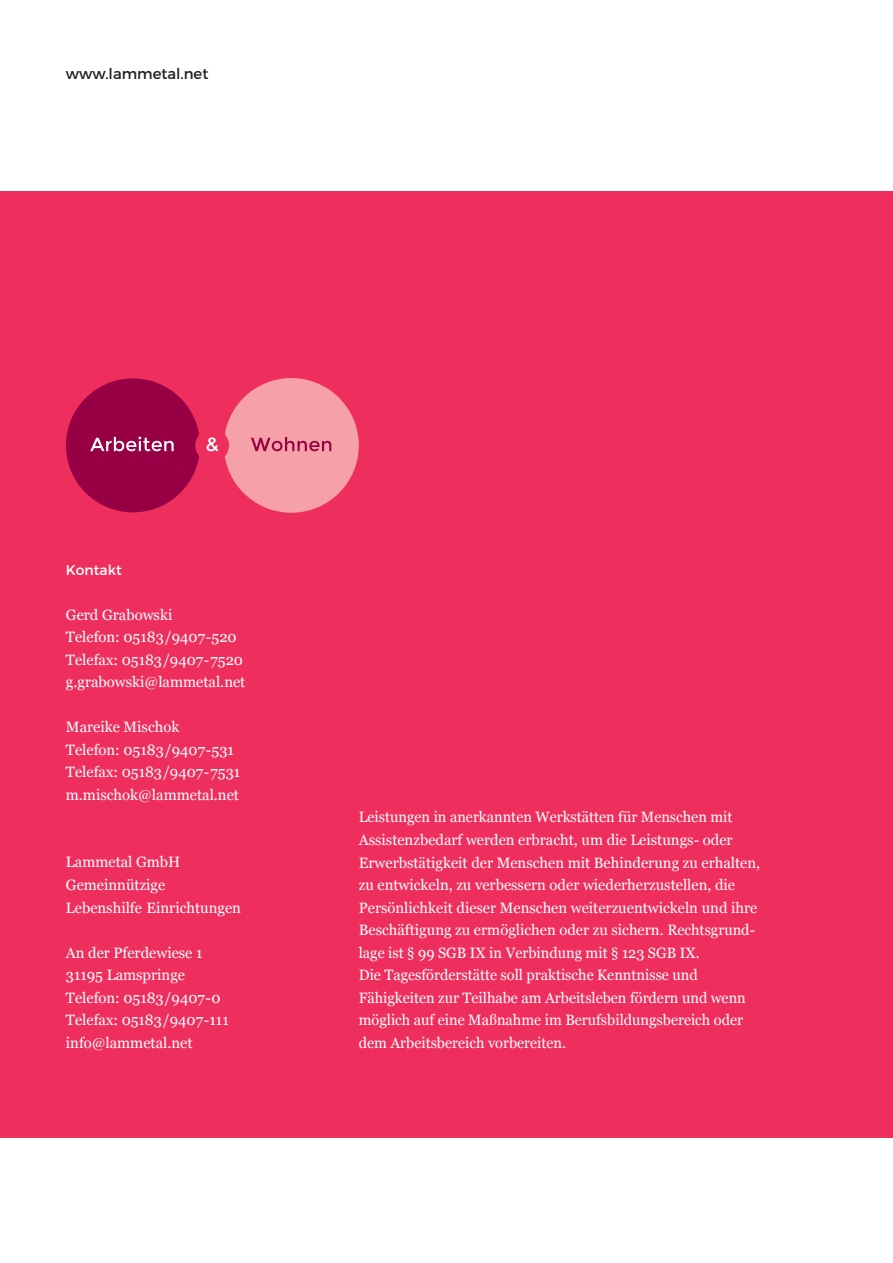
<style>
.page{position:relative;width:893px;height:1263px;background:#fff}
.page>*{position:absolute;margin:0;border:0;box-sizing:border-box;transform-origin:0 0}
.Impressum_10pt_5_3mm{font:15px/22.5px "Georgia";color:#fff}
.Impressum_10pt_5_3mm-2{font:15px "Montserrat";color:#231f20}
.Impressum_Head_9_4pt{font:14.1px "Montserrat";color:#fff}
</style>
<div class="page">
<div style="left:0;top:191px;width:893px;height:947px;background:#ee2f5e"></div>
<svg style="left:66px;top:378px;width:133px;height:134px"></svg>
<svg style="left:225px;top:378px;width:134px;height:135px"></svg>
<svg style="left:206px;top:437px;width:12px;height:14px"></svg>
<p class="Impressum_10pt_5_3mm-2" style="left:66px;top:64px;width:144px">www.lammetal.net</p>
<p class="Impressum_Head_9_4pt" style="left:66px;top:561px;width:57px">Kontakt</p>
<p class="Impressum_10pt_5_3mm" style="left:66px;top:602px;width:172px">Gerd Grabowski<br>Telefon: 05183/9407-520</p>
<p class="Impressum_10pt_5_3mm" style="left:66px;top:648px;width:181px">Telefax: 05183/9407-7520 g.grabowski@lammetal.net</p>
<p class="Impressum_10pt_5_3mm" style="left:66px;top:715px;width:170px">Mareike Mischok<br>Telefon: 05183/9407-531</p>
<p class="Impressum_10pt_5_3mm" style="left:66px;top:760px;width:176px">Telefax: 05183/9407-7531 m.mischok@lammetal.net</p>
<p class="Impressum_10pt_5_3mm" style="left:66px;top:850px;width:177px">Lammetal GmbH<br>Gemeinnützige<br>Lebenshilfe Einrichtungen</p>
<p class="Impressum_10pt_5_3mm" style="left:66px;top:940px;width:138px">An der Pferdewiese 1</p>
<p class="Impressum_10pt_5_3mm" style="left:66px;top:963px;width:121px">31195 Lamspringe</p>
<p class="Impressum_10pt_5_3mm" style="left:66px;top:985px;width:164px">Telefon: 05183/9407-0<br>Telefax: 05183/9407-111</p>
<p class="Impressum_10pt_5_3mm" style="left:66px;top:1031px;width:128px">info@lammetal.net</p>
<p class="Impressum_10pt_5_3mm" style="left:359px;top:805px;width:403px">Leistungen in anerkannten Werkstätten für Menschen mit Assistenzbedarf werden erbracht, um die Leistungs- oder Erwerbstätigkeit der Menschen mit Behinderung zu erhalten, zu entwickeln, zu verbessern oder wiederherzustellen, die Persönlichkeit dieser Menschen weiterzuentwickeln und ihre Beschäftigung zu ermöglichen oder zu sichern. Rechtsgrund&shy;lage ist § 99 SGB IX in Verbindung mit § 123 SGB IX.<br>Die Tagesförderstätte soll praktische Kenntnisse und Fähigkeiten zur Teilhabe am Arbeitsleben fördern und wenn möglich auf eine Maßnahme im Berufsbildungsbereich oder dem Arbeitsbereich vorbereiten.</p>
</div>
